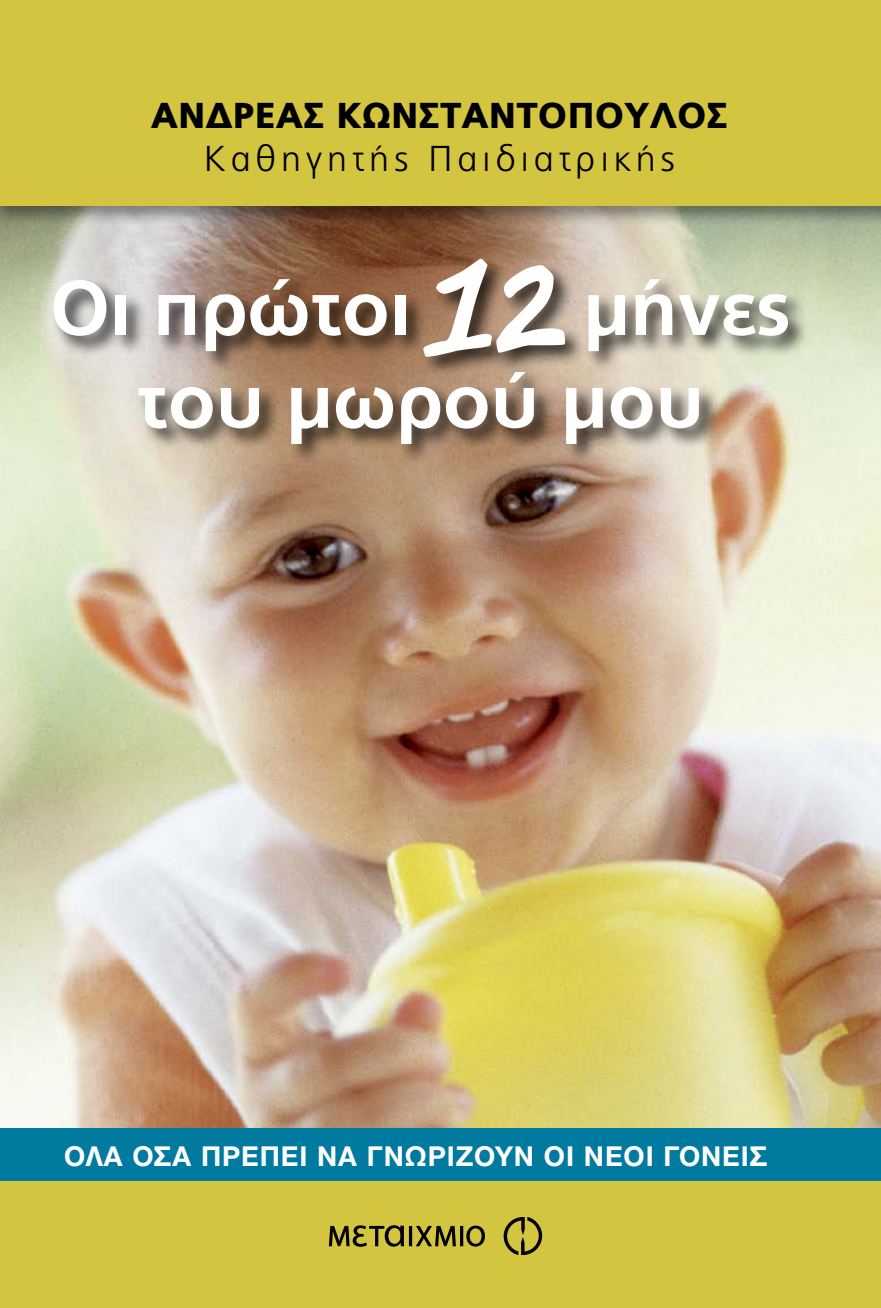
<style>
.page{position:relative;width:881px;height:1308px;background:#fff}
.page>*{position:absolute;margin:0;border:0;box-sizing:border-box;transform-origin:0 0}
.t1{font:121.27px "PF Free Script";color:#fff}
.t2{font:700 77.4px/92.7px "PF Catalog";color:#fff}
.t3{font:900 36px "PF Catalog";color:#000}
.t4{font:300 36px "PF Catalog";letter-spacing:.14em;color:#000}
.t5{font:700 29.25px "Helvetica Neue Greek";letter-spacing:.03em;color:#fff}
</style>
<div class="page">
<img style="left:0;top:227px;width:880px;height:901px">
<div style="left:0;top:0;width:880px;height:227px;background:#000;opacity:.4"></div>
<div style="left:0;top:0;width:880px;height:206px;background:#d4c540"></div>
<div style="left:50px;top:275px;width:758px;height:190px;background:#000;opacity:.75"></div>
<div style="left:420px;top:256px;width:166px;height:121px;background:#000;opacity:.75"></div>
<div style="left:0;top:1181px;width:880px;height:126px;background:#d4c540"></div>
<svg style="left:503px;top:1217px;width:39px;height:38px"></svg>
<svg style="left:329px;top:1225px;width:155px;height:21px"></svg>
<div style="left:0;top:1128px;width:880px;height:53px;background:#007a9f"></div>
<p class="t3" style="left:151px;top:94px;width:578px">ΑΝΔΡΕΑΣ ΚΩΝΣΤΑΝΤΟΠΟΥΛΟΣ</p>
<p class="t4" style="left:204px;top:138px;width:472px">Καθηγητής Παιδιατρικής</p>
<h1 class="t1" style="left:425px;top:238px;width:142px">12</h1>
<h2 class="t2" style="left:50px;top:262px;width:362px">Οι πρώτοι</h2>
<h2 class="t2" style="left:136px;top:262px;width:655px;text-indent:446px">μήνες του μωρού μου</h2>
<p class="t5" style="left:64px;top:1140px;width:673px">Όλα όσα πρέπει να γνωρίζουν οι νέοι γονείς</p>
</div>
